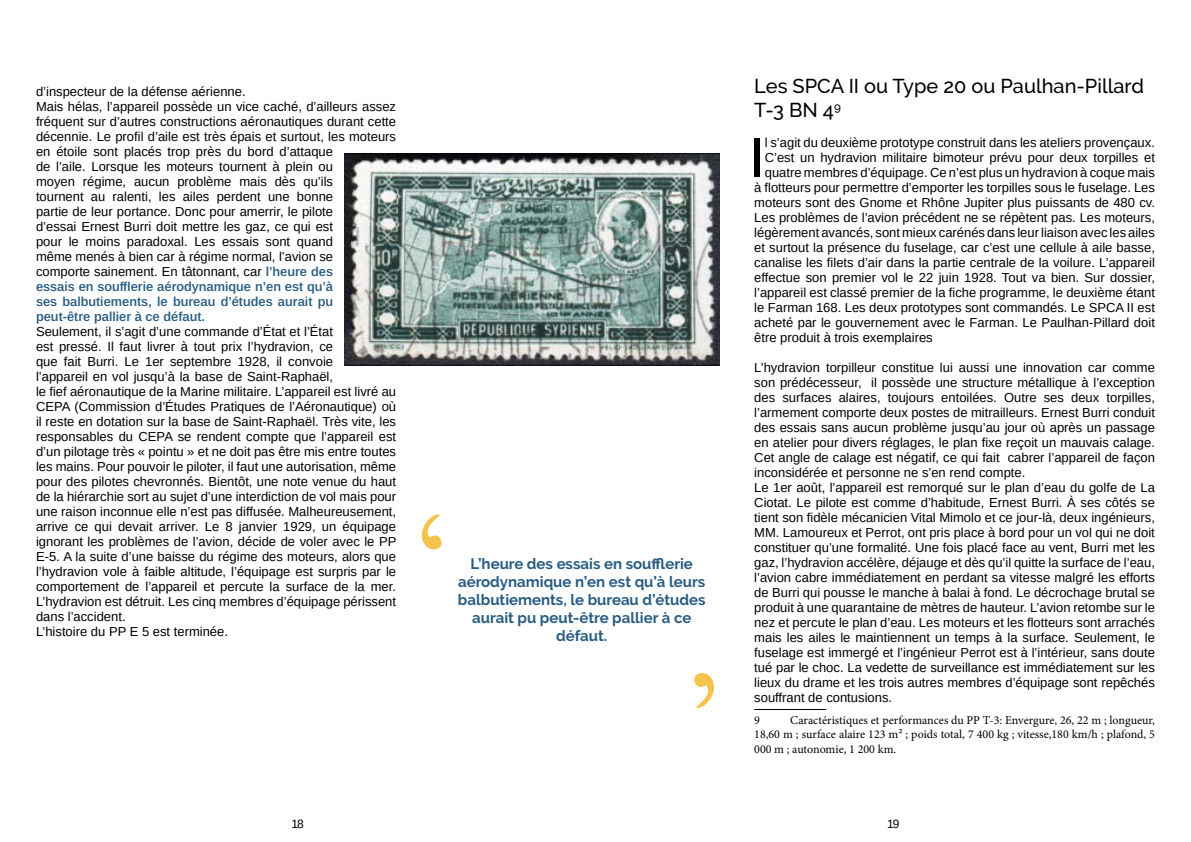
<style>
.page{position:relative;width:1191px;height:842px;background:#fff}
.page>*{position:absolute;margin:0;border:0;box-sizing:border-box;transform-origin:0 0}
.t1{font:56.6px "Arimo";color:#000}
.t2{font:500 20px/24px "Raleway";color:#000}
.t3{font:700 15px/18px "Raleway";color:#285d83;text-align:center}
.t4{font:13px/15px "Arimo";color:#000}
.t5{font:12px/14.4px "Minion Pro";color:#000;text-align:justify}
.t6{font:12px "Arimo";color:#000}
.s1{font-weight:600;color:#285d83}
</style>
<div class="page">
<img style="left:344px;top:153px;width:375px;height:213px">
<hr style="left:754px;top:709px;width:72px;height:1px;background:#000">
<p class="t4" style="left:36px;top:84px;width:361px">d’inspecteur de la défense aérienne.<br>Mais hélas, l’appareil possède un vice caché, d’ailleurs assez fréquent sur d’autres constructions aéronautiques durant cette décennie. Le profil d’aile est très épais et surtout, les moteurs en étoile sont placés trop près du bord d’attaque<br>de l’aile. Lorsque les moteurs tournent à plein ou<br>moyen régime, aucun problème mais dès qu’ils<br>tournent au ralenti, les ailes perdent une bonne<br>partie de leur portance. Donc pour amerrir, le pilote<br>d’essai Ernest Burri doit mettre les gaz, ce qui est<br>pour le moins paradoxal. Les essais sont quand<br>même menés à bien car à régime normal, l’avion se<br>comporte sainement. En tâtonnant, car <span class="s1">l’heure des<br>essais en soufflerie aérodynamique n’en est qu’à<br>ses balbutiements, le bureau d’études aurait pu<br>peut-être pallier à ce défaut.</span></p>
<p class="t4" style="left:36px;top:324px;width:362px">Seulement, il s’agit d’une commande d’État et l’État<br>est pressé. Il faut livrer à tout prix l’hydravion, ce<br>que fait Burri. Le 1er septembre 1928, il convoie<br>l’appareil en vol jusqu’à la base de Saint-Raphaël,<br>le fief aéronautique de la Marine militaire. L’appareil est livré au CEPA (Commission d’Études Pratiques de l’Aéronautique) où il reste en dotation sur la base de Saint-Raphaël. Très vite, les responsables du CEPA se rendent compte que l’appareil est d’un pilotage très « pointu » et ne doit pas être mis entre toutes les mains. Pour pouvoir le piloter, il faut une autorisation, même pour des pilotes chevronnés. Bientôt, une note venue du haut de la hiérarchie sort au sujet d’une interdiction de vol mais pour une raison inconnue elle n’est pas diffusée. Malheureusement, arrive ce qui devait arriver. Le 8 janvier 1929, un équipage ignorant les problèmes de l’avion, décide de voler avec le PP E-5. A la suite d’une baisse du régime des moteurs, alors que l’hydravion vole à faible altitude, l’équipage est surpris par le comportement de l’appareil et percute la surface de la mer.<br>L’hydravion est détruit. Les cinq membres d’équipage périssent dans l’accident.<br>L’histoire du PP E 5 est terminée.</p>
<p class="t3" style="left:458px;top:554px;width:249px">L’heure des essais en soufflerie aérodynamique n’en est qu’à leurs balbutiements, le bureau d’études aurait pu peut-être pallier à ce défaut.</p>
<h2 class="t2" style="left:754px;top:74px;width:391px">Les SPCA II ou Type 20 ou Paulhan-Pillard<br>T-3 BN 4<sup>9</sup></h2>
<h1 class="t1" style="left:749px;top:122px;width:17px">I</h1>
<p class="t4" style="left:765px;top:135px;width:392px">l s’agit du deuxième prototype construit dans les ateliers provençaux.</p>
<p class="t4" style="left:765px;top:150px;width:392px">C’est un hydravion militaire bimoteur prévu pour deux torpilles et</p>
<p class="t4" style="left:765px;top:165px;width:392px">quatre membres d’équipage. Ce n’est plus un hydravion à coque mais</p>
<p class="t4" style="left:754px;top:180px;width:402px">à flotteurs pour permettre d’emporter les torpilles sous le fuselage. Les</p>
<p class="t4" style="left:754px;top:195px;width:402px">moteurs sont des Gnome et Rhône Jupiter plus puissants de 480 cv.</p>
<p class="t4" style="left:754px;top:210px;width:402px">Les problèmes de l’avion précédent ne se répètent pas. Les moteurs,</p>
<p class="t4" style="left:754px;top:225px;width:402px">légèrement avancés, sont mieux carénés dans leur liaison avec les ailes</p>
<p class="t4" style="left:754px;top:240px;width:402px">et surtout la présence du fuselage, car c’est une cellule à aile basse,</p>
<p class="t4" style="left:754px;top:255px;width:402px">canalise les filets d’air dans la partie centrale de la voilure. L’appareil</p>
<p class="t4" style="left:754px;top:270px;width:402px">effectue son premier vol le 22 juin 1928. Tout va bien. Sur dossier,</p>
<p class="t4" style="left:754px;top:285px;width:402px">l’appareil est classé premier de la fiche programme, le deuxième étant</p>
<p class="t4" style="left:754px;top:300px;width:402px">le Farman 168. Les deux prototypes sont commandés. Le SPCA II est</p>
<p class="t4" style="left:754px;top:315px;width:402px">acheté par le gouvernement avec le Farman. Le Paulhan-Pillard doit</p>
<p class="t4" style="left:754px;top:330px;width:180px">être produit à trois exemplaires</p>
<p class="t4" style="left:754px;top:360px;width:402px">L’hydravion torpilleur constitue lui aussi une innovation car comme son prédécesseur, il possède une structure métallique à l’exception des surfaces alaires, toujours entoilées. Outre ses deux torpilles, l’armement comporte deux postes de mitrailleurs. Ernest Burri conduit des essais sans aucun problème jusqu’au jour où après un passage en atelier pour divers réglages, le plan fixe reçoit un mauvais calage.<br>Cet angle de calage est négatif, ce qui fait cabrer l’appareil de façon inconsidérée et personne ne s’en rend compte.<br>Le 1er août, l’appareil est remorqué sur le plan d’eau du golfe de La Ciotat. Le pilote est comme d’habitude, Ernest Burri. À ses côtés se tient son fidèle mécanicien Vital Mimolo et ce jour-là, deux ingénieurs, MM. Lamoureux et Perrot, ont pris place à bord pour un vol qui ne doit constituer qu’une formalité. Une fois placé face au vent, Burri met les gaz, l’hydravion accélère, déjauge et dès qu’il quitte la surface de l’eau, l’avion cabre immédiatement en perdant sa vitesse malgré les efforts de Burri qui pousse le manche à balai à fond. Le décrochage brutal se produit à une quarantaine de mètres de hauteur. L’avion retombe sur le nez et percute le plan d’eau. Les moteurs et les flotteurs sont arrachés mais les ailes le maintiennent un temps à la surface. Seulement, le fuselage est immergé et l’ingénieur Perrot est à l’intérieur, sans doute tué par le choc. La vedette de surveillance est immédiatement sur les lieux du drame et les trois autres membres d’équipage sont repêchés souffrant de contusions.</p>
<p class="t5" style="left:754px;top:713px;width:7px">9</p>
<p class="t5" style="left:754px;top:713px;width:402px;text-indent:36px">Caractéristiques et performances du PP T-3: Envergure, 26, 22 m ; longueur, 18,60 m ; surface alaire 123 m² ; poids total, 7 400 kg ; vitesse,180 km/h ; plafond, 5<br>000 m ; autonomie, 1 200 km.</p>
<p class="t6" style="left:291px;top:816px;width:14px">18</p>
<p class="t6" style="left:887px;top:816px;width:14px">19</p>
</div>
